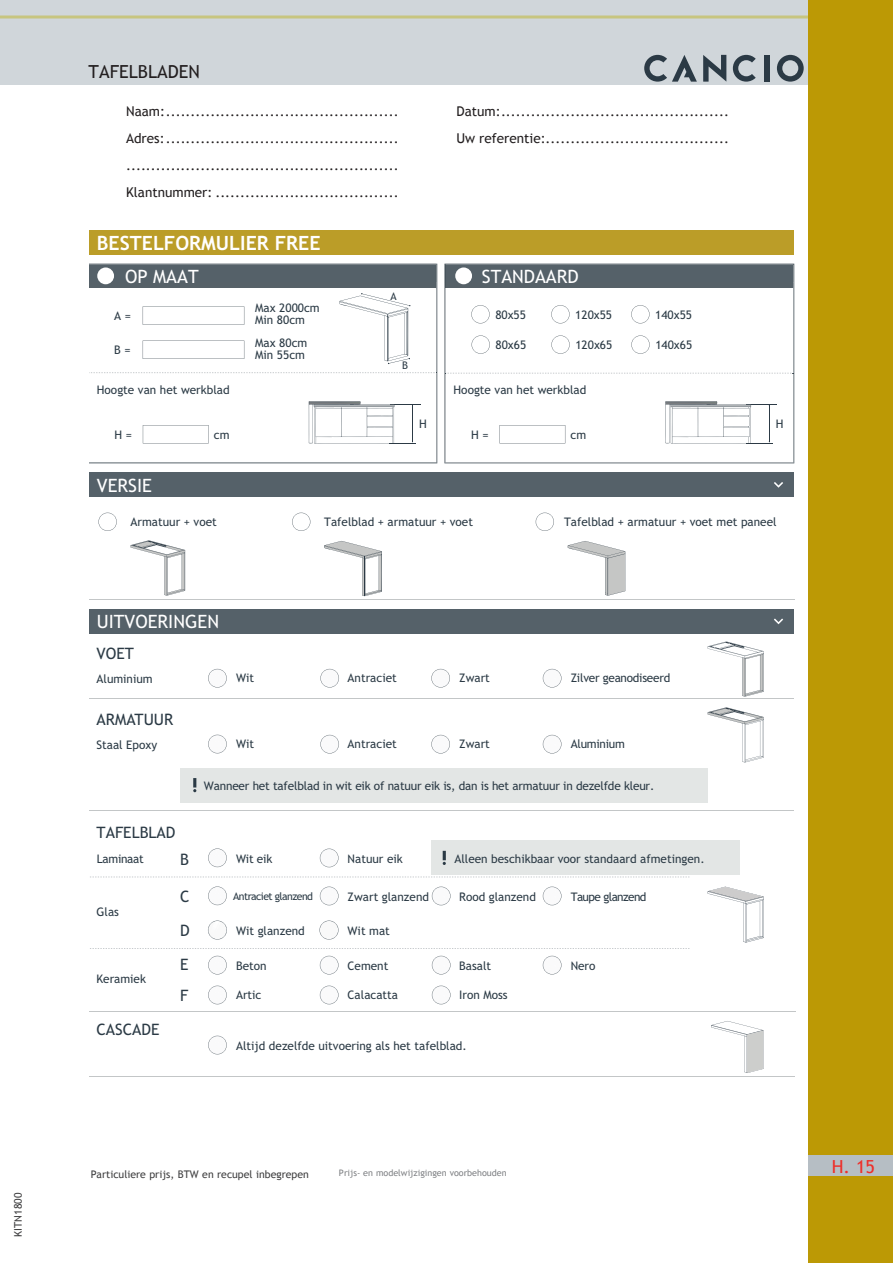
<style>
.page{position:relative;width:893px;height:1263px;background:#fff}
.page>*{position:absolute;margin:0;border:0;box-sizing:border-box;transform-origin:0 0}
.t1{font:700 19.65px "Trebuchet MS";color:#fff}
.t2{font:18.3px "Trebuchet MS";color:#fff}
.t3{font:18px "Trebuchet MS";color:#231f20}
.t4{font:18px "Trebuchet MS";color:#ee2e29}
.t5{font:15.75px "Trebuchet MS";color:#2b3a45}
.t6{font:13.5px/27px "Trebuchet MS";color:#231f20;text-align:justify}
.t7{font:11.85px/11.9px "Trebuchet MS";color:#2b3a45}
.t8{font:11.85px "Trebuchet MS";letter-spacing:-.02em;color:#2b3a45}
.t9{font:11.85px "Trebuchet MS";letter-spacing:-.05em;color:#2b3a45}
.t10{font:10.5px "Trebuchet MS";color:#3e3e3f}
.t11{font:10.5px "Trebuchet MS";letter-spacing:-.05em;color:#2b3a45}
.t12{font:9px "Trebuchet MS";color:#808285}
</style>
<div class="page">
<div style="left:89px;top:230px;width:705px;height:25px;background:#bb9d28"></div>
<svg style="left:98px;top:513px;width:19px;height:18px"></svg>
<svg style="left:292px;top:513px;width:18px;height:18px"></svg>
<svg style="left:536px;top:513px;width:18px;height:18px"></svg>
<hr style="left:89px;top:600px;width:705px;height:1px;background:#c3c6c7">
<svg style="left:90px;top:948px;width:599px;height:1px"></svg>
<svg style="left:90px;top:877px;width:599px;height:1px"></svg>
<svg style="left:208px;top:920px;width:19px;height:19px"></svg>
<svg style="left:319px;top:920px;width:19px;height:19px"></svg>
<hr style="left:89px;top:698px;width:705px;height:1px;background:#c3c6c7">
<hr style="left:89px;top:810px;width:705px;height:1px;background:#c3c6c7">
<hr style="left:89px;top:1011px;width:707px;height:1px;background:#c3c6c7">
<hr style="left:89px;top:1076px;width:706px;height:1px;background:#c3c6c7">
<svg style="left:320px;top:887px;width:18px;height:18px"></svg>
<svg style="left:320px;top:956px;width:18px;height:18px"></svg>
<svg style="left:320px;top:986px;width:18px;height:18px"></svg>
<svg style="left:320px;top:849px;width:18px;height:18px"></svg>
<svg style="left:432px;top:887px;width:18px;height:18px"></svg>
<svg style="left:432px;top:956px;width:18px;height:18px"></svg>
<svg style="left:432px;top:986px;width:18px;height:18px"></svg>
<svg style="left:543px;top:887px;width:18px;height:18px"></svg>
<svg style="left:543px;top:956px;width:18px;height:18px"></svg>
<svg style="left:208px;top:886px;width:19px;height:19px"></svg>
<svg style="left:208px;top:956px;width:19px;height:18px"></svg>
<svg style="left:208px;top:986px;width:19px;height:18px"></svg>
<svg style="left:208px;top:1036px;width:19px;height:18px"></svg>
<svg style="left:208px;top:848px;width:19px;height:19px"></svg>
<svg style="left:208px;top:669px;width:19px;height:18px"></svg>
<svg style="left:543px;top:669px;width:18px;height:18px"></svg>
<svg style="left:543px;top:735px;width:18px;height:18px"></svg>
<svg style="left:320px;top:669px;width:19px;height:18px"></svg>
<svg style="left:320px;top:735px;width:19px;height:18px"></svg>
<svg style="left:431px;top:669px;width:19px;height:18px"></svg>
<svg style="left:431px;top:735px;width:19px;height:18px"></svg>
<svg style="left:208px;top:735px;width:19px;height:18px"></svg>
<svg style="left:324px;top:541px;width:58px;height:55px"></svg>
<svg style="left:568px;top:541px;width:57px;height:55px"></svg>
<div style="left:89px;top:609px;width:705px;height:25px;background:#556169"></div>
<div style="left:89px;top:473px;width:705px;height:24px;background:#556169"></div>
<svg style="left:774px;top:618px;width:9px;height:6px"></svg>
<svg style="left:774px;top:482px;width:9px;height:6px"></svg>
<svg style="left:708px;top:887px;width:56px;height:55px"></svg>
<svg style="left:711px;top:1021px;width:53px;height:52px"></svg>
<svg style="left:708px;top:707px;width:56px;height:55px"></svg>
<div style="left:431px;top:841px;width:309px;height:34px;background:#e3e6e5"></div>
<svg style="left:443px;top:851px;width:3px;height:14px"></svg>
<svg style="left:445px;top:288px;width:349px;height:175px"></svg>
<svg style="left:89px;top:283px;width:348px;height:180px"></svg>
<hr style="left:390px;top:404px;width:30px;height:1px;background:#2c3a45">
<svg style="left:309px;top:401px;width:107px;height:43px"></svg>
<hr style="left:747px;top:404px;width:30px;height:1px;background:#2c3a45">
<svg style="left:665px;top:401px;width:108px;height:43px"></svg>
<svg style="left:143px;top:425px;width:66px;height:18px"></svg>
<svg style="left:499px;top:425px;width:66px;height:18px"></svg>
<svg style="left:472px;top:335px;width:18px;height:19px"></svg>
<svg style="left:631px;top:305px;width:18px;height:18px"></svg>
<svg style="left:471px;top:305px;width:19px;height:18px"></svg>
<svg style="left:551px;top:305px;width:19px;height:18px"></svg>
<svg style="left:551px;top:335px;width:19px;height:19px"></svg>
<svg style="left:631px;top:335px;width:19px;height:19px"></svg>
<svg style="left:89px;top:373px;width:349px;height:1px"></svg>
<svg style="left:445px;top:373px;width:349px;height:1px"></svg>
<svg style="left:89px;top:264px;width:347px;height:100px"></svg>
<div style="left:445px;top:264px;width:349px;height:24px;background:#556169"></div>
<div style="left:97px;top:267px;width:17px;height:17px;background:#fff;border-radius:50%"></div>
<div style="left:455px;top:267px;width:17px;height:17px;background:#fff;border-radius:50%"></div>
<svg style="left:708px;top:641px;width:56px;height:55px"></svg>
<svg style="left:131px;top:540px;width:54px;height:56px"></svg>
<div style="left:180px;top:768px;width:528px;height:34px;background:#e3e6e5"></div>
<svg style="left:193px;top:778px;width:3px;height:14px"></svg>
<div style="left:0;top:0;width:893px;height:85px;background:#d0d6da"></div>
<hr style="left:0;top:16px;width:873px;height:3px;background:#c7c57f">
<div style="left:808px;top:0;width:85px;height:1263px;background:#bc9905"></div>
<div style="left:808px;top:1155px;width:85px;height:21px;background:#b6bec4"></div>
<svg style="left:703px;top:55px;width:23px;height:27px"></svg>
<div style="left:764px;top:55px;width:5px;height:27px;background:#2b3a45"></div>
<svg style="left:733px;top:55px;width:23px;height:27px"></svg>
<svg style="left:644px;top:55px;width:53px;height:27px"></svg>
<svg style="left:777px;top:55px;width:27px;height:27px"></svg>
<p class="t10" style="left:12px;top:1237px;width:45px;rotate:-90deg">KITN1800</p>
<h3 class="t3" style="left:89px;top:61px;width:113px">TAFELBLADEN</h3>
<p class="t6" style="left:126px;top:98px;width:274px">Naam:...............................................<br>Adres:............................................... .......................................................<br>Klantnummer: .....................................</p>
<p class="t6" style="left:456px;top:98px;width:274px">Datum:..............................................<br>Uw referentie:.....................................</p>
<h1 class="t1" style="left:97px;top:231px;width:225px">BESTELFORMULIER FREE</h1>
<h2 class="t2" style="left:125px;top:265px;width:75px">OP MAAT</h2>
<h2 class="t2" style="left:482px;top:265px;width:98px">STANDAARD</h2>
<p class="t7" style="left:114px;top:310px;width:18px">A =</p>
<p class="t7" style="left:114px;top:344px;width:18px">B =</p>
<p class="t7" style="left:255px;top:302px;width:66px">Max 2000cm<br>Min 80cm</p>
<p class="t7" style="left:255px;top:337px;width:54px">Max 80cm<br>Min 55cm</p>
<p class="t11" style="left:390px;top:290px;width:8px">A</p>
<p class="t11" style="left:402px;top:359px;width:7px">B</p>
<p class="t7" style="left:495px;top:309px;width:32px">80x55</p>
<p class="t7" style="left:575px;top:309px;width:38px">120x55</p>
<p class="t7" style="left:655px;top:309px;width:38px">140x55</p>
<p class="t7" style="left:575px;top:339px;width:38px">120x65</p>
<p class="t7" style="left:655px;top:339px;width:38px">140x65</p>
<p class="t7" style="left:496px;top:339px;width:32px">80x65</p>
<p class="t7" style="left:97px;top:384px;width:134px">Hoogte van het werkblad</p>
<p class="t7" style="left:454px;top:384px;width:134px">Hoogte van het werkblad</p>
<p class="t7" style="left:419px;top:418px;width:9px">H</p>
<p class="t7" style="left:776px;top:418px;width:9px">H</p>
<p class="t7" style="left:114px;top:429px;width:19px">H =</p>
<p class="t7" style="left:471px;top:429px;width:19px">H =</p>
<p class="t7" style="left:214px;top:429px;width:17px">cm</p>
<p class="t7" style="left:571px;top:429px;width:17px">cm</p>
<h2 class="t2" style="left:97px;top:474px;width:57px">VERSIE</h2>
<p class="t7" style="left:131px;top:516px;width:88px">Armatuur + voet</p>
<p class="t7" style="left:324px;top:516px;width:150px">Tafelblad + armatuur + voet</p>
<p class="t7" style="left:564px;top:516px;width:214px">Tafelblad + armatuur + voet met paneel</p>
<h2 class="t2" style="left:97px;top:611px;width:124px">UITVOERINGEN</h2>
<h3 class="t5" style="left:97px;top:644px;width:39px">VOET</h3>
<p class="t7" style="left:97px;top:673px;width:58px">Aluminium</p>
<p class="t7" style="left:236px;top:672px;width:20px">Wit</p>
<p class="t7" style="left:348px;top:672px;width:51px">Antraciet</p>
<p class="t7" style="left:459px;top:672px;width:32px">Zwart</p>
<p class="t8" style="left:571px;top:671px;width:101px">Zilver geanodiseerd</p>
<h3 class="t5" style="left:97px;top:710px;width:78px">ARMATUUR</h3>
<p class="t7" style="left:97px;top:739px;width:62px">Staal Epoxy</p>
<p class="t7" style="left:236px;top:738px;width:20px">Wit</p>
<p class="t7" style="left:348px;top:738px;width:51px">Antraciet</p>
<p class="t7" style="left:459px;top:738px;width:32px">Zwart</p>
<p class="t8" style="left:571px;top:737px;width:56px">Aluminium</p>
<h3 class="t5" style="left:97px;top:823px;width:80px">TAFELBLAD</h3>
<p class="t8" style="left:97px;top:852px;width:49px">Laminaat</p>
<p class="t7" style="left:97px;top:906px;width:24px">Glas</p>
<p class="t7" style="left:97px;top:973px;width:51px">Keramiek</p>
<h3 class="t5" style="left:97px;top:1020px;width:65px">CASCADE</h3>
<h3 class="t5" style="left:180px;top:850px;width:10px">B</h3>
<h3 class="t5" style="left:180px;top:887px;width:11px">C</h3>
<h3 class="t5" style="left:180px;top:921px;width:11px">D</h3>
<h3 class="t5" style="left:180px;top:955px;width:10px">E</h3>
<h3 class="t5" style="left:180px;top:986px;width:10px">F</h3>
<p class="t7" style="left:204px;top:780px;width:452px">Wanneer het tafelblad in wit eik of natuur eik is, dan is het armatuur in dezelfde kleur.</p>
<p class="t7" style="left:236px;top:853px;width:38px">Wit eik</p>
<p class="t7" style="left:348px;top:853px;width:57px">Natuur eik</p>
<p class="t7" style="left:454px;top:853px;width:252px">Alleen beschikbaar voor standaard afmetingen.</p>
<p class="t11" style="left:233px;top:890px;width:81px">Antraciet glanzend</p>
<p class="t7" style="left:348px;top:891px;width:83px">Zwart glanzend</p>
<p class="t7" style="left:459px;top:891px;width:78px">Rood glanzend</p>
<p class="t9" style="left:571px;top:890px;width:77px">Taupe glanzend</p>
<p class="t7" style="left:236px;top:925px;width:70px">Wit glanzend</p>
<p class="t7" style="left:348px;top:925px;width:44px">Wit mat</p>
<p class="t7" style="left:236px;top:959px;width:32px">Beton</p>
<p class="t7" style="left:236px;top:989px;width:27px">Artic</p>
<p class="t7" style="left:348px;top:959px;width:42px">Cement</p>
<p class="t7" style="left:459px;top:959px;width:34px">Basalt</p>
<p class="t7" style="left:348px;top:989px;width:52px">Calacatta</p>
<p class="t7" style="left:459px;top:989px;width:50px">Iron Moss</p>
<p class="t7" style="left:236px;top:1039px;width:232px">Altijd dezelfde uitvoering als het tafelblad.</p>
<p class="t7" style="left:571px;top:959px;width:26px">Nero</p>
<p class="t10" style="left:91px;top:1168px;width:219px">Particuliere prijs, BTW en recupel inbegrepen</p>
<p class="t12" style="left:339px;top:1168px;width:169px">Prijs- en modelwijzigingen voorbehouden</p>
<h3 class="t4" style="left:832px;top:1156px;width:45px">H. 15</h3>
</div>
